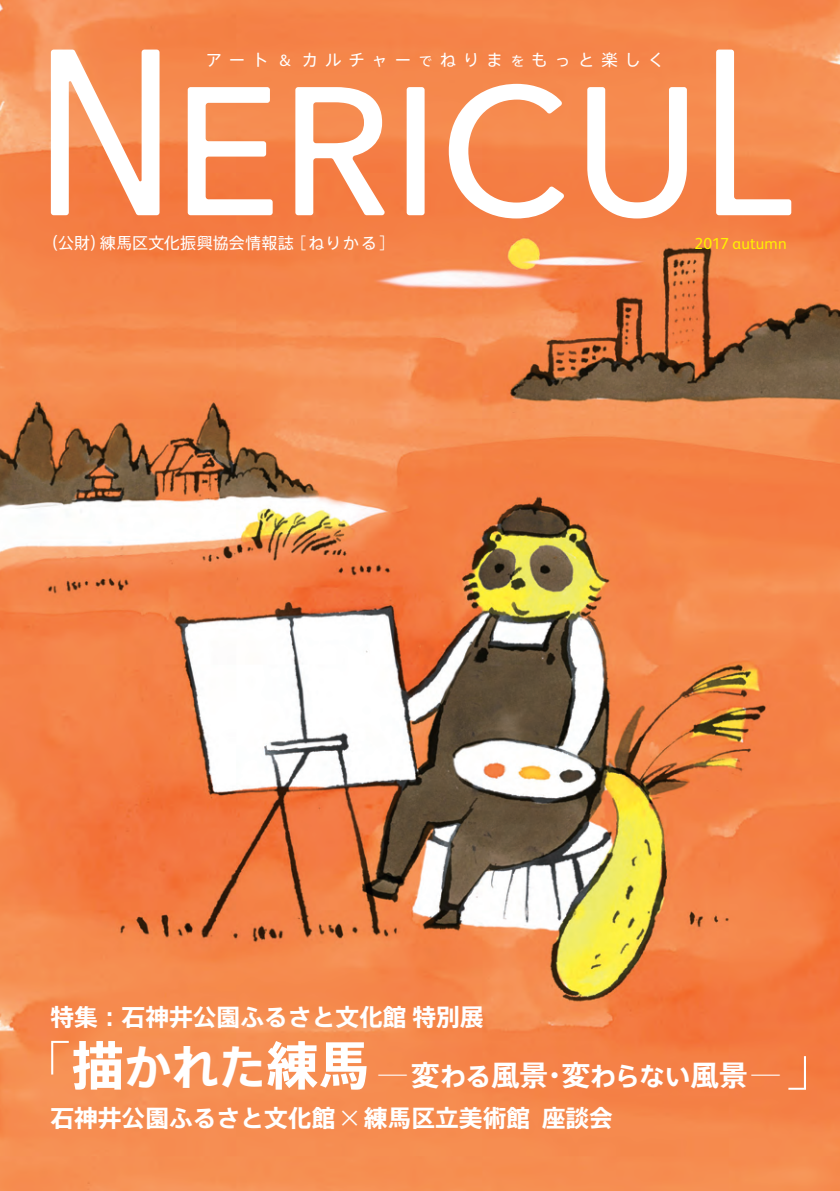
<style>
.page{position:relative;width:840px;height:1191px;background:#fff}
.page>*{position:absolute;margin:0;border:0;box-sizing:border-box;transform-origin:0 0}
.t1{font:700 52px "Axis Pro N";color:#fff}
.t2{font:700 28.4px "Axis Pro N";color:#fff}
.t3{font:700 23.8px "Axis Pro N";color:#fff}
.t4{font:16.4px "Axis Pro N";letter-spacing:.42em;color:#fff}
.t5{font:16px "Axis Pro N";letter-spacing:.02em;color:#fff}
.t6{font:16px "FS Albert Pro";letter-spacing:.01em;color:#fff101}
.s1{font-family:"FS Albert Pro"}
.s2{font-size:13.6px}
.s3{font-weight:300}
.s4{font-family:"Koz Go Pr 6 N";font-weight:400}
.s5{font-size:26px}
</style>
<div class="page">
<img style="left:1px;top:0;width:838px;height:1191px">
<svg style="left:188px;top:87px;width:84px;height:128px"></svg>
<svg style="left:295px;top:87px;width:90px;height:128px"></svg>
<div style="left:406px;top:87px;width:18px;height:128px;background:#fff;border-radius:3px"></div>
<svg style="left:448px;top:84px;width:116px;height:134px"></svg>
<svg style="left:587px;top:87px;width:99px;height:131px"></svg>
<svg style="left:715px;top:50px;width:75px;height:165px"></svg>
<svg style="left:51px;top:50px;width:108px;height:165px"></svg>
<hr style="left:8px;top:0;width:1px;height:1191px;background:#808285">
<p class="t4" style="left:205px;top:51px;width:460px">アート <span class="s1">&amp;</span> カルチャー<span class="s2">で</span>ねりま<span class="s2">を</span>もっと楽しく</p>
<p class="t5" style="left:42px;top:235px;width:354px">（公財）練馬区文化振興協会情報誌［ねりかる］</p>
<p class="t6" style="left:694px;top:232px;width:94px">2017 autumn</p>
<p class="t3" style="left:50px;top:1005px;width:434px">特集：石神井公園ふるさと文化館特別展</p>
<h1 class="t1" style="left:19px;top:1033px;width:821px"><span class="s3">「</span>描<sub>かれた</sub>練馬　　　　　　　　<span class="s3">」</span></h1>
<p class="t3" style="left:50px;top:1106px;width:563px">石神井公園ふるさと文化館<span class="s4">×</span>練馬区立美術館 座談会</p>
<p class="t2" style="left:378px;top:1060px;width:402px">─変<span class="s5">わる</span>風景・変<span class="s5">わらない</span>風景─</p>
</div>
